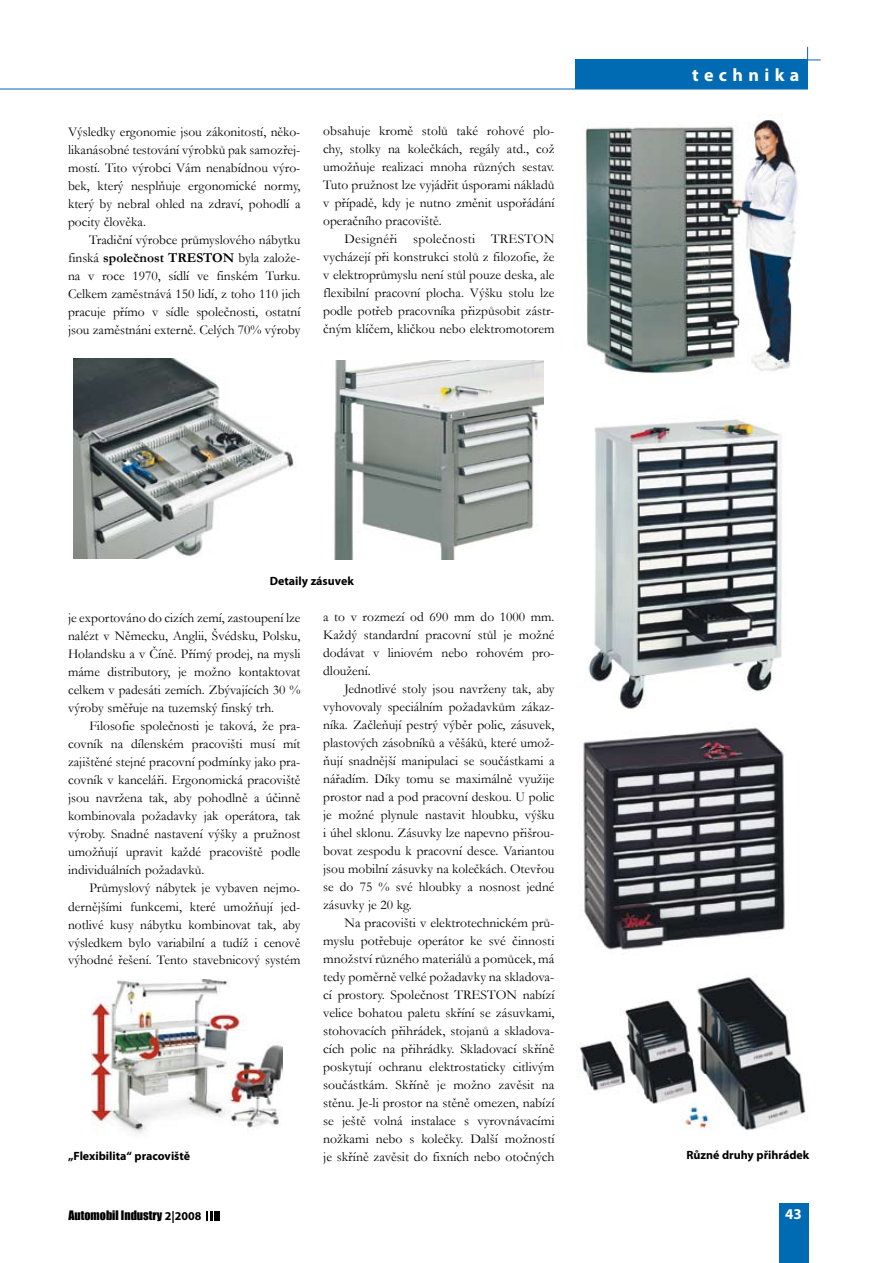
<style>
.page{position:relative;width:893px;height:1263px;background:#fff}
.page>*{position:absolute;margin:0;border:0;box-sizing:border-box;transform-origin:0 0}
.t1{font:700 18px "Myriad Pro";letter-spacing:.3em;color:#fff}
.t2{font:700 15px "Myriad Pro";color:#fff}
.t3{font:13.5px/18px "Garamond";color:#000;text-align:justify}
.t4{font:700 12px "Myriad Pro";color:#000}
.t5{font:12px "Impact";color:#000}
.s1{font-weight:700}
.s2{font-family:"Myriad Pro";font-weight:700}
</style>
<div class="page">
<div style="left:779px;top:1203px;width:29px;height:60px;background:#006ab2"></div>
<svg style="left:206px;top:1212px;width:7px;height:9px"></svg>
<div style="left:214px;top:1212px;width:6px;height:9px;background:#000"></div>
<hr style="left:0;top:89px;width:808px;height:1px;background:#006ab2">
<div style="left:575px;top:60px;width:233px;height:29px;background:#006ab2"></div>
<svg style="left:807px;top:47px;width:14px;height:14px"></svg>
<img style="left:73px;top:359px;width:221px;height:199px">
<img style="left:334px;top:360px;width:210px;height:200px">
<img style="left:91px;top:979px;width:191px;height:155px">
<img style="left:585px;top:120px;width:213px;height:254px">
<img style="left:588px;top:419px;width:194px;height:290px">
<img style="left:583px;top:727px;width:202px;height:223px">
<img style="left:578px;top:977px;width:228px;height:153px">
<p class="t3" style="left:68px;top:123px;width:234px">Výsledky ergonomie jsou zákonitostí, něko&shy;likanásobné testování výrobků pak samozřej&shy;mostí. Tito výrobci Vám nenabídnou výro&shy;bek, který nesplňuje ergonomické normy, který by nebral ohled na zdraví, pohodlí a pocity člověka.</p>
<p class="t3" style="left:68px;top:231px;width:234px;text-indent:21px">Tradiční výrobce průmyslového nábytku finská <span class="s1">společnost TRESTON</span> byla založe&shy;na v roce 1970, sídlí ve finském Turku.<br>Celkem zaměstnává 150 lidí, z toho 110 jich pracuje přímo v sídle společnosti, ostatní jsou zaměstnáni externě. Celých 70% výroby</p>
<p class="t3" style="left:323px;top:121px;width:233px">obsahuje kromě stolů také rohové plo&shy;chy, stolky na kolečkách, regály atd., což umožňuje realizaci mnoha různých sestav.<br>Tuto pružnost lze vyjádřit úsporami nákladů v případě, kdy je nutno změnit uspořádání operačního pracoviště.</p>
<p class="t3" style="left:323px;top:229px;width:233px;text-indent:21px">Designéři společnosti TRESTON vycházejí při konstrukci stolů z filozofie, že v elektroprůmyslu není stůl pouze deska, ale flexibilní pracovní plocha. Výšku stolu lze podle potřeb pracovníka přizpůsobit zástr&shy;čným klíčem, kličkou nebo elektromotorem</p>
<p class="t4" style="left:270px;top:573px;width:86px">Detaily zásuvek</p>
<p class="t3" style="left:68px;top:609px;width:234px">je exportováno do cizích zemí, zastoupení lze nalézt v Německu, Anglii, Švédsku, Polsku, Holandsku a v Číně. Přímý prodej, na mysli máme distributory, je možno kontaktovat celkem v padesáti zemích. Zbývajících 30 % výroby směřuje na tuzemský finský trh.</p>
<p class="t3" style="left:68px;top:717px;width:234px;text-indent:21px">Filosofie společnosti je taková, že pra&shy;covník na dílenském pracovišti musí mít zajištěné stejné pracovní podmínky jako pra&shy;covník v kanceláři. Ergonomická pracoviště jsou navržena tak, aby pohodlně a účinně kombinovala požadavky jak operátora, tak výroby. Snadné nastavení výšky a pružnost umožňují upravit každé pracoviště podle individuálních požadavků.</p>
<p class="t3" style="left:68px;top:879px;width:234px;text-indent:21px">Průmyslový nábytek je vybaven nejmo&shy;dernějšími funkcemi, které umožňují jed&shy;notlivé kusy nábytku kombinovat tak, aby výsledkem bylo variabilní a tudíž i cenově výhodné řešení. Tento stavebnicový systém</p>
<p class="t3" style="left:323px;top:607px;width:233px">a to v rozmezí od 690 mm do 1000 mm.<br>Každý standardní pracovní stůl je možné dodávat v liniovém nebo rohovém pro&shy;dloužení.</p>
<p class="t3" style="left:323px;top:679px;width:233px;text-indent:21px">Jednotlivé stoly jsou navrženy tak, aby vyhovovaly speciálním požadavkům zákaz&shy;níka. Začleňují pestrý výběr polic, zásuvek, plastových zásobníků a věšáků, které umož&shy;ňují snadnější manipulaci se součástkami a nářadím. Díky tomu se maximálně využije prostor nad a pod pracovní deskou. U polic je možné plynule nastavit hloubku, výšku i úhel sklonu. Zásuvky lze napevno přišrou&shy;bovat zespodu k pracovní desce. Variantou jsou mobilní zásuvky na kolečkách. Otevřou se do 75 % své hloubky a nosnost jedné zásuvky je 20 kg.</p>
<p class="t3" style="left:323px;top:913px;width:233px;text-indent:21px">Na pracovišti v elektrotechnickém prů&shy;myslu potřebuje operátor ke své činnosti množství různého materiálů a pomůcek, má tedy poměrně velké požadavky na skladova&shy;cí prostory. Společnost TRESTON nabízí velice bohatou paletu skříní se zásuvkami, stohovacích přihrádek, stojanů a skladova&shy;cích polic na přihrádky. Skladovací skříně poskytují ochranu elektrostaticky citlivým součástkám. Skříně je možno zavěsit na stěnu. Je-li prostor na stěně omezen, nabízí se ještě volná instalace s vyrovnávacími nožkami nebo s kolečky. Další možností</p>
<h1 class="t1" style="left:692px;top:63px;width:109px">technika</h1>
<p class="t4" style="left:68px;top:1148px;width:124px">„Flexibilita“ pracoviště</p>
<p class="t3" style="left:323px;top:1147px;width:233px">je skříně zavěsit do fixních nebo otočných</p>
<p class="t4" style="left:686px;top:1147px;width:125px">Různé druhy přihrádek</p>
<p class="t5" style="left:68px;top:1206px;width:135px">Automobil Industry <span class="s2">2|2008</span></p>
<p class="t2" style="left:785px;top:1204px;width:18px">43</p>
</div>
